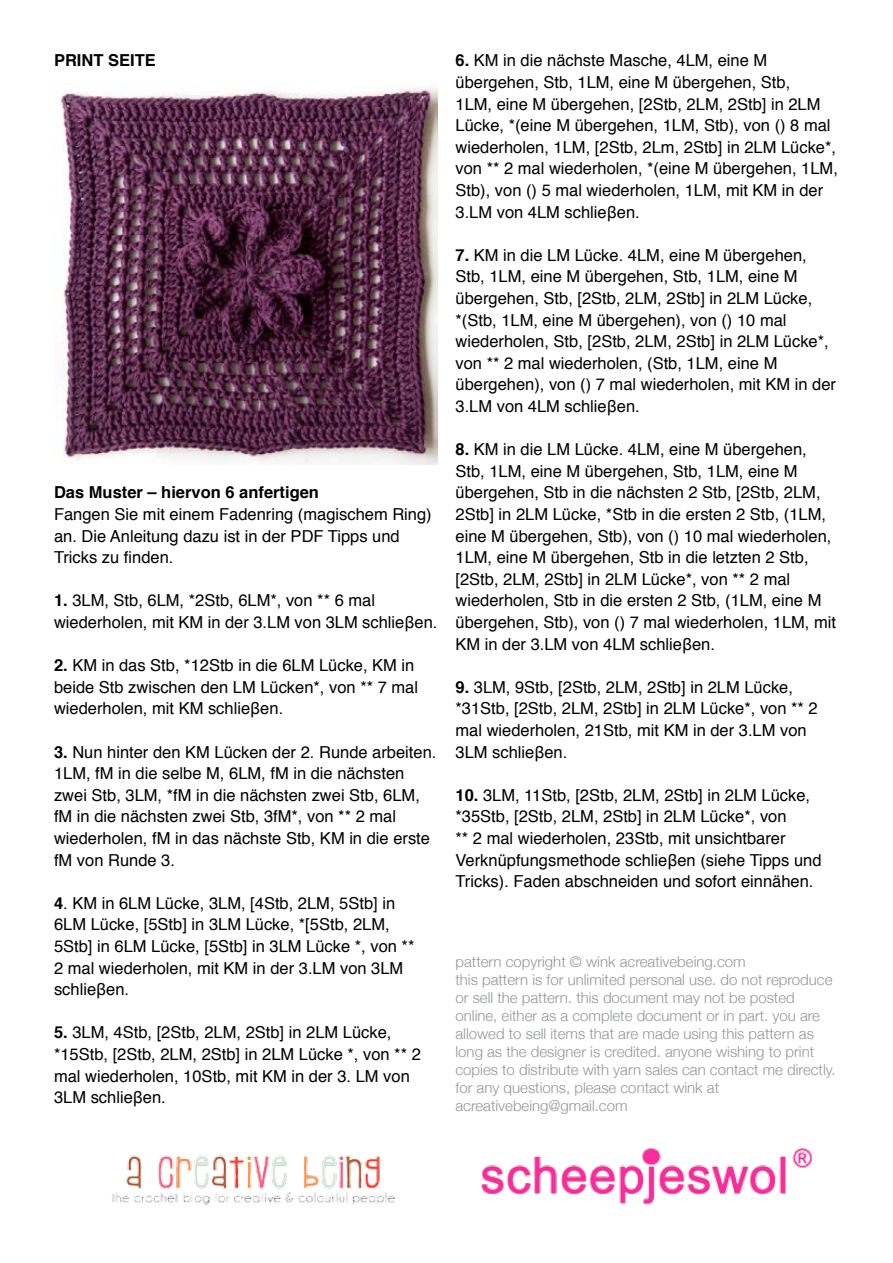
<style>
.page{position:relative;width:893px;height:1263px;background:#fff}
.page>*{position:absolute;margin:0;border:0;box-sizing:border-box;transform-origin:0 0}
.t1{font:16.5px/21.6px "Helvetica";color:#000}
.t2{font:700 16.5px "Helvetica";color:#000}
.t3{font:300 15px/18px "Helvetica Neue";color:#939598}
.s1{font-weight:700}
</style>
<div class="page">
<img style="left:60px;top:87px;width:377px;height:377px">
<img style="left:112px;top:1155px;width:283px;height:50px">
<img style="left:481px;top:1148px;width:332px;height:57px">
<p class="t2" style="left:54px;top:47px;width:103px">PRINT SEITE</p>
<p class="t2" style="left:54px;top:479px;width:266px">Das Muster – hiervon 6 anfertigen</p>
<p class="t1" style="left:54px;top:504px;width:379px">Fangen Sie mit einem Fadenring (magischem Ring) an. Die Anleitung dazu ist in der PDF Tipps und<br>Tricks zu finden.</p>
<p class="t1" style="left:54px;top:590px;width:385px"><span class="s1">1.</span> 3LM, Stb, 6LM, *2Stb, 6LM*, von ** 6 mal wiederholen, mit KM in der 3.LM von 3LM schlieβen.</p>
<p class="t1" style="left:54px;top:655px;width:366px"><span class="s1">2.</span> KM in das Stb, *12Stb in die 6LM Lücke, KM in beide Stb zwischen den LM Lücken*, von ** 7 mal wiederholen, mit KM schlieβen.</p>
<p class="t1" style="left:54px;top:741px;width:384px"><span class="s1">3.</span> Nun hinter den KM Lücken der 2. Runde arbeiten.<br>1LM, fM in die selbe M, 6LM, fM in die nächsten zwei Stb, 3LM, *fM in die nächsten zwei Stb, 6LM, fM in die nächsten zwei Stb, 3fM*, von ** 2 mal wiederholen, fM in das nächste Stb, KM in die erste fM von Runde 3.</p>
<p class="t1" style="left:54px;top:893px;width:362px"><span class="s1">4</span>. KM in 6LM Lücke, 3LM, [4Stb, 2LM, 5Stb] in 6LM Lücke, [5Stb] in 3LM Lücke, *[5Stb, 2LM, 5Stb] in 6LM Lücke, [5Stb] in 3LM Lücke *, von ** 2 mal wiederholen, mit KM in der 3.LM von 3LM schlieβen.</p>
<p class="t1" style="left:54px;top:1022px;width:368px"><span class="s1">5.</span> 3LM, 4Stb, [2Stb, 2LM, 2Stb] in 2LM Lücke, *15Stb, [2Stb, 2LM, 2Stb] in 2LM Lücke *, von ** 2 mal wiederholen, 10Stb, mit KM in der 3. LM von 3LM schlieβen.</p>
<p class="t1" style="left:455px;top:50px;width:384px"><span class="s1">6.</span> KM in die nächste Masche, 4LM, eine M übergehen, Stb, 1LM, eine M übergehen, Stb,<br>1LM, eine M übergehen, [2Stb, 2LM, 2Stb] in 2LM Lücke, *(eine M übergehen, 1LM, Stb), von () 8 mal wiederholen, 1LM, [2Stb, 2Lm, 2Stb] in 2LM Lücke*, von ** 2 mal wiederholen, *(eine M übergehen, 1LM, Stb), von () 5 mal wiederholen, 1LM, mit KM in der 3.LM von 4LM schlieβen.</p>
<p class="t1" style="left:455px;top:245px;width:382px"><span class="s1">7.</span> KM in die LM Lücke. 4LM, eine M übergehen, Stb, 1LM, eine M übergehen, Stb, 1LM, eine M übergehen, Stb, [2Stb, 2LM, 2Stb] in 2LM Lücke, *(Stb, 1LM, eine M übergehen), von () 10 mal wiederholen, Stb, [2Stb, 2LM, 2Stb] in 2LM Lücke*, von ** 2 mal wiederholen, (Stb, 1LM, eine M übergehen), von () 7 mal wiederholen, mit KM in der 3.LM von 4LM schlieβen.</p>
<p class="t1" style="left:455px;top:439px;width:382px"><span class="s1">8.</span> KM in die LM Lücke. 4LM, eine M übergehen, Stb, 1LM, eine M übergehen, Stb, 1LM, eine M übergehen, Stb in die nächsten 2 Stb, [2Stb, 2LM, 2Stb] in 2LM Lücke, *Stb in die ersten 2 Stb, (1LM, eine M übergehen, Stb), von () 10 mal wiederholen, 1LM, eine M übergehen, Stb in die letzten 2 Stb, [2Stb, 2LM, 2Stb] in 2LM Lücke*, von ** 2 mal wiederholen, Stb in die ersten 2 Stb, (1LM, eine M übergehen, Stb), von () 7 mal wiederholen, 1LM, mit KM in der 3.LM von 4LM schlieβen.</p>
<p class="t1" style="left:455px;top:677px;width:364px"><span class="s1">9.</span> 3LM, 9Stb, [2Stb, 2LM, 2Stb] in 2LM Lücke, *31Stb, [2Stb, 2LM, 2Stb] in 2LM Lücke*, von ** 2 mal wiederholen, 21Stb, mit KM in der 3.LM von 3LM schlieβen.</p>
<p class="t1" style="left:455px;top:785px;width:367px"><span class="s1">10.</span> 3LM, 11Stb, [2Stb, 2LM, 2Stb] in 2LM Lücke, *35Stb, [2Stb, 2LM, 2Stb] in 2LM Lücke*, von<br>** 2 mal wiederholen, 23Stb, mit unsichtbarer Verknüpfungsmethode schlieβen (siehe Tipps und Tricks). Faden abschneiden und sofort einnähen.</p>
<p class="t3" style="left:455px;top:951px;width:382px">pattern copyright © wink acreativebeing.com<br>this pattern is for unlimited personal use. do not reproduce or sell the pattern. this document may not be posted online, either as a complete document or in part. you are allowed to sell items that are made using this pattern as long as the designer is credited. anyone wishing to print copies to distribute with yarn sales can contact me directly. for any questions, please contact wink at acreativebeing@gmail.com</p>
</div>
